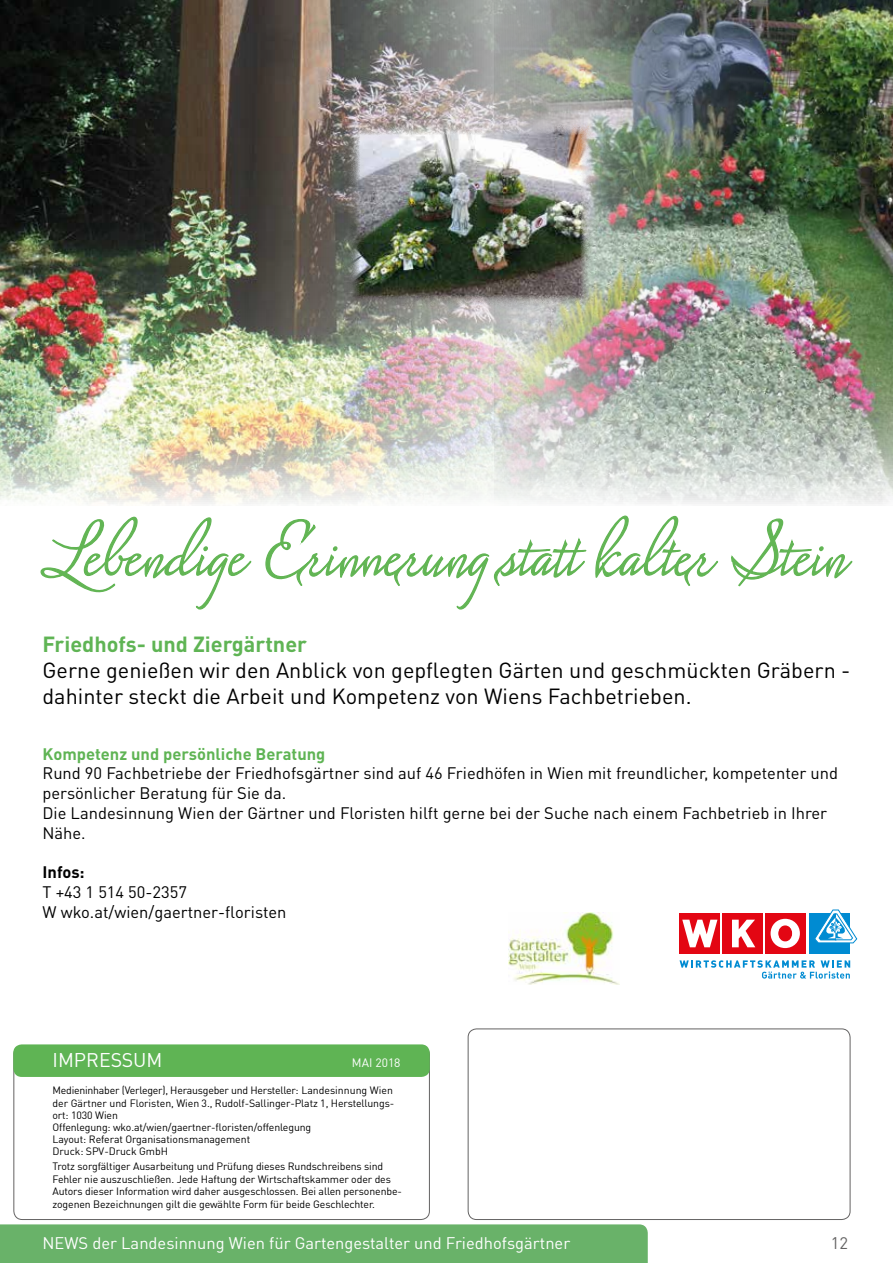
<style>
.page{position:relative;width:893px;height:1263px;background:#fff}
.page>*{position:absolute;margin:0;border:0;box-sizing:border-box;transform-origin:0 0}
.t1{font:81.3px "Lush Script";color:#62b554}
.t2{font:21.6px/26px "DIN Pro";color:#000}
.t3{font:700 21.6px "DIN Pro";color:#5fb454}
.t4{font:19.5px "DIN";color:#fff}
.t5{font:16.5px/19.8px "DIN Pro";color:#000}
.t6{font:16.5px "DIN";color:#fff}
.t7{font:700 16.5px "DIN Pro";color:#5fb454}
.t8{font:700 16.5px "DIN Pro";color:#000}
.t9{font:16.5px "DIN";color:#646363}
.t10{font:12px "DIN";color:#fff}
.t11{font:10.5px/12.1px "DIN";letter-spacing:-.01em;color:#000}
</style>
<div class="page">
<div style="left:0;top:1224px;width:648px;height:39px;background:#69b269"></div>
<img style="left:583px;top:0;width:310px;height:504px">
<div style="left:13px;top:1044px;width:417px;height:33px;background:#5fb454;border-radius:9px"></div>
<img style="left:0;top:0;width:583px;height:504px">
<img style="left:348px;top:123px;width:245px;height:184px">
<svg style="left:40px;top:516px;width:212px;height:94px"></svg>
<svg style="left:265px;top:519px;width:322px;height:91px"></svg>
<svg style="left:595px;top:515px;width:124px;height:71px"></svg>
<svg style="left:731px;top:518px;width:122px;height:68px"></svg>
<img style="left:509px;top:913px;width:110px;height:72px">
<div style="left:765px;top:913px;width:40px;height:41px;background:#e30613"></div>
<div style="left:722px;top:913px;width:41px;height:41px;background:#e30613"></div>
<svg style="left:732px;top:920px;width:23px;height:27px"></svg>
<div style="left:679px;top:913px;width:41px;height:41px;background:#e30613"></div>
<svg style="left:682px;top:920px;width:35px;height:27px"></svg>
<svg style="left:771px;top:919px;width:29px;height:29px"></svg>
<div style="left:779px;top:926px;width:13px;height:15px;background:#e30613;border-radius:50%"></div>
<div style="left:778px;top:925px;width:14px;height:16px;border:1px solid #e30613;border-radius:50%"></div>
<div style="left:809px;top:913px;width:41px;height:41px;background:#008bd2"></div>
<svg style="left:680px;top:960px;width:170px;height:18px"></svg>
<svg style="left:815px;top:909px;width:42px;height:35px"></svg>
<div style="left:468px;top:1028px;width:382px;height:192px;border:1px solid #646363;border-radius:9px"></div>
<h1 class="t1" style="left:43px;top:499px;width:809px">Lebendige Erinnerung statt kalter Stein</h1>
<h2 class="t3" style="left:43px;top:630px;width:266px">Friedhofs- und Ziergärtner</h2>
<h2 class="t2" style="left:43px;top:657px;width:809px">Gerne genießen wir den Anblick von gepflegten Gärten und geschmückten Gräbern - dahinter steckt die Arbeit und Kompetenz von Wiens Fachbetrieben.</h2>
<h3 class="t7" style="left:43px;top:742px;width:284px">Kompetenz und persönliche Beratung</h3>
<p class="t5" style="left:43px;top:763px;width:797px">Rund 90 Fachbetriebe der Friedhofsgärtner sind auf 46 Friedhöfen in Wien mit freundlicher, kompetenter und persönlicher Beratung für Sie da.<br>Die Landesinnung Wien der Gärtner und Floristen hilft gerne bei der Suche nach einem Fachbetrieb in Ihrer Nähe.</p>
<h3 class="t8" style="left:43px;top:861px;width:44px">Infos:</h3>
<h3 class="t5" style="left:43px;top:882px;width:245px">T +43 1 514 50-2357<br>W wko.at/wien/gaertner-floristen</h3>
<h3 class="t4" style="left:53px;top:1047px;width:112px">IMPRESSUM</h3>
<p class="t10" style="left:352px;top:1055px;width:50px">MAI 2018</p>
<p class="t11" style="left:52px;top:1084px;width:343px">Medieninhaber (Verleger), Herausgeber und Hersteller: Landesinnung Wien der Gärtner und Floristen, Wien 3., Rudolf-Sallinger-Platz 1, Herstellungs&shy;ort: 1030 Wien<br>Offenlegung: wko.at/wien/gaertner-floristen/offenlegung<br>Layout: Referat Organisationsmanagement<br>Druck: SPV-Druck GmbH</p>
<p class="t11" style="left:52px;top:1159px;width:351px;line-height:12.8px">Trotz sorgfältiger Ausarbeitung und Prüfung dieses Rundschreibens sind Fehler nie auszuschließen. Jede Haftung der Wirtschaftskammer oder des Autors dieser Information wird daher ausgeschlossen. Bei allen personenbe&shy;zogenen Bezeichnungen gilt die gewählte Form für beide Geschlechter.</p>
<h3 class="t6" style="left:43px;top:1233px;width:529px">NEWS der Landesinnung Wien für Gartengestalter und Friedhofsgärtner</h3>
<h3 class="t9" style="left:831px;top:1233px;width:19px">12</h3>
</div>
